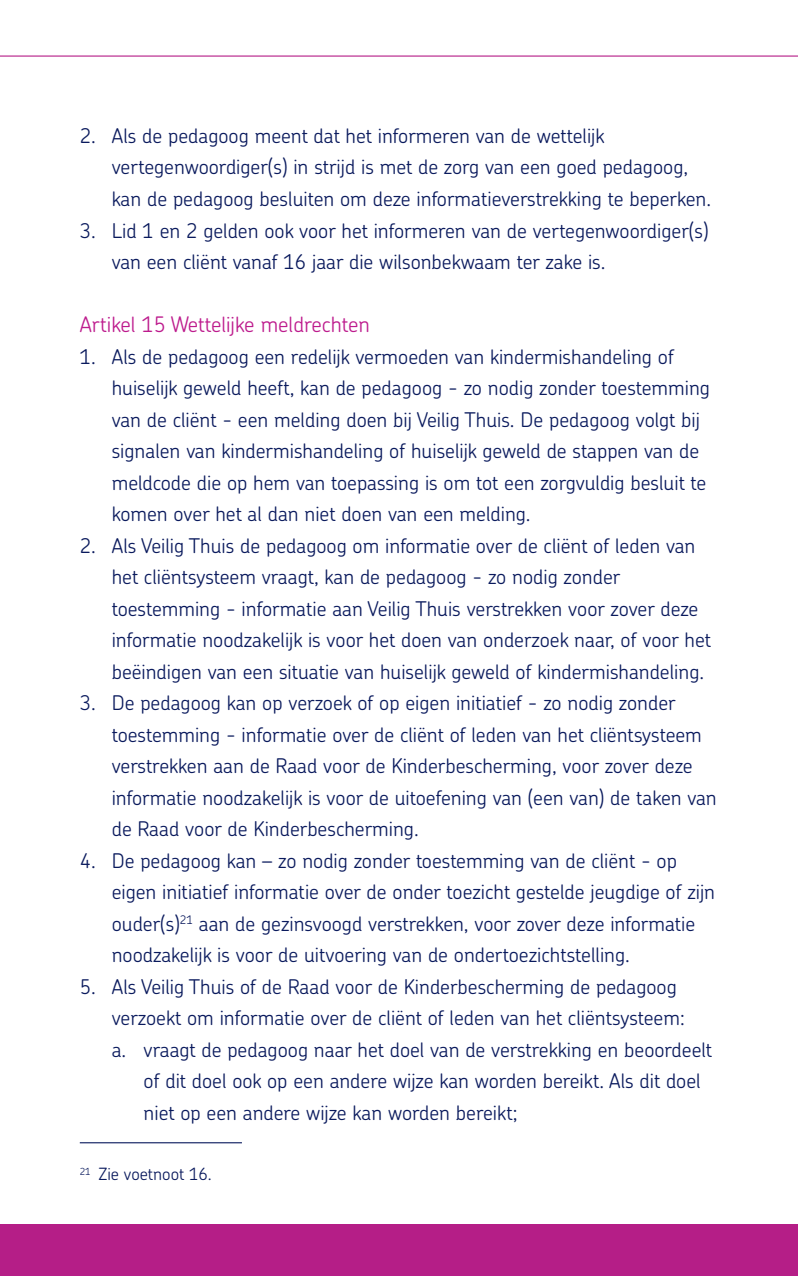
<style>
.page{position:relative;width:798px;height:1276px;background:#fff}
.page>*{position:absolute;margin:0;border:0;box-sizing:border-box;transform-origin:0 0}
.t1{font:300 21.38px "Chevin Pro";color:#bd1b8d}
.t2{font:300 20.25px/31.5px "Chevin Pro";color:#0a1a5d}
.t3{font:300 16.88px "Chevin Pro";color:#0a1a5d}
</style>
<div class="page">
<hr style="left:80px;top:1142px;width:162px;height:1px;background:#0a1a5d">
<div style="left:0;top:1223px;width:797px;height:53px;background:#b51e87"></div>
<hr style="left:0;top:55px;width:797px;height:2px;background:#b51e87">
<p class="t2" style="left:112px;top:119px;width:600px;text-indent:-32px">2. Als de pedagoog meent dat het informeren van de wettelijk vertegenwoordiger(s) in strijd is met de zorg van een goed pedagoog, kan de pedagoog besluiten om deze informatieverstrekking te beperken.</p>
<p class="t2" style="left:112px;top:214px;width:598px;text-indent:-32px">3. Lid 1 en 2 gelden ook voor het informeren van de vertegenwoordiger(s) van een cliënt vanaf 16 jaar die wilsonbekwaam ter zake is.</p>
<p class="t1" style="left:80px;top:310px;width:291px">Artikel 15 Wettelijke meldrechten</p>
<p class="t2" style="left:112px;top:340px;width:599px;text-indent:-32px">1. Als de pedagoog een redelijk vermoeden van kindermishandeling of huiselijk geweld heeft, kan de pedagoog - zo nodig zonder toestemming van de cliënt - een melding doen bij Veilig Thuis. De pedagoog volgt bij signalen van kindermishandeling of huiselijk geweld de stappen van de meldcode die op hem van toepassing is om tot een zorgvuldig besluit te komen over het al dan niet doen van een melding.</p>
<p class="t2" style="left:112px;top:529px;width:601px;text-indent:-32px">2. Als Veilig Thuis de pedagoog om informatie over de cliënt of leden van het cliëntsysteem vraagt, kan de pedagoog - zo nodig zonder toestemming - informatie aan Veilig Thuis verstrekken voor zover deze informatie noodzakelijk is voor het doen van onderzoek naar, of voor het beëindigen van een situatie van huiselijk geweld of kindermishandeling.</p>
<p class="t2" style="left:112px;top:686px;width:606px;text-indent:-32px">3. De pedagoog kan op verzoek of op eigen initiatief - zo nodig zonder toestemming - informatie over de cliënt of leden van het cliëntsysteem verstrekken aan de Raad voor de Kinderbescherming, voor zover deze informatie noodzakelijk is voor de uitoefening van (een van) de taken van de Raad voor de Kinderbescherming.</p>
<p class="t2" style="left:112px;top:844px;width:604px;text-indent:-32px">4. De pedagoog kan – zo nodig zonder toestemming van de cliënt - op eigen initiatief informatie over de onder toezicht gestelde jeugdige of zijn ouder(s)<sup>21</sup> aan de gezinsvoogd verstrekken, voor zover deze informatie noodzakelijk is voor de uitvoering van de ondertoezichtstelling.</p>
<p class="t2" style="left:80px;top:970px;width:598px">5. Als Veilig Thuis of de Raad voor de Kinderbescherming de pedagoog</p>
<p class="t2" style="left:112px;top:1001px;width:574px">verzoekt om informatie over de cliënt of leden van het cliëntsysteem:</p>
<p class="t2" style="left:112px;top:1033px;width:602px">a. vraagt de pedagoog naar het doel van de verstrekking en beoordeelt</p>
<p class="t2" style="left:143px;top:1064px;width:558px">of dit doel ook op een andere wijze kan worden bereikt. Als dit doel</p>
<p class="t2" style="left:143px;top:1096px;width:375px">niet op een andere wijze kan worden bereikt;</p>
<p class="t3" style="left:80px;top:1162px;width:133px"><sup>21</sup> Zie voetnoot 16.</p>
</div>
